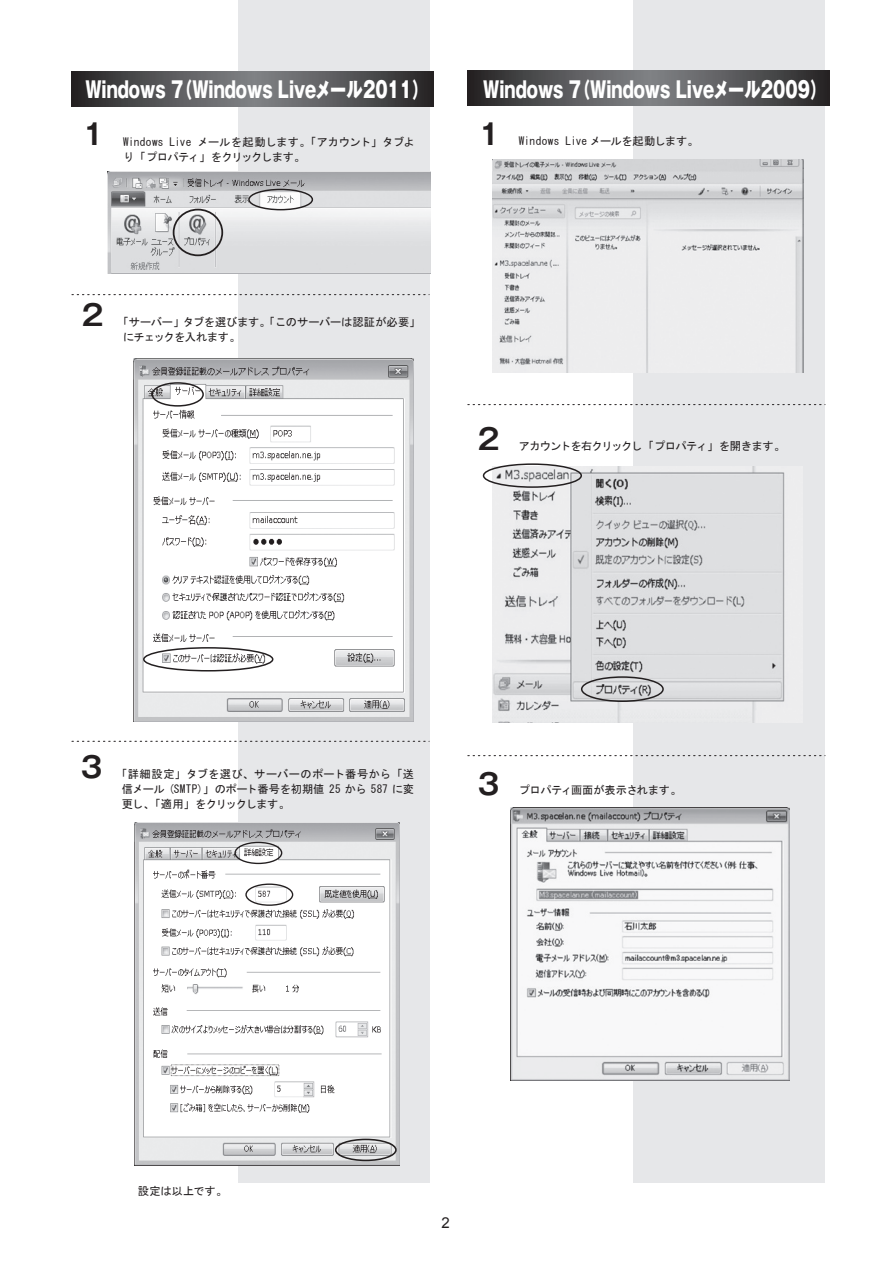
<style>
.page{position:relative;width:893px;height:1263px;background:#fff}
.page>*{position:absolute;margin:0;border:0;box-sizing:border-box;transform-origin:0 0}
.t1{font:700 28.65px "Gothic MB101 Pro De";color:#231f20}
.t2{font:800 22.05px "Gothic MB101 Pro";color:#fff;scale:.74 1}
.t3{font:15px "Arial";color:#231f20}
.t4{font:11.25px/15px "MS Gothic";letter-spacing:-.03em;color:#231f20}
.t5{font:11.25px "MS Gothic";letter-spacing:-.06em;color:#231f20}
.t6{font:11.25px "MS Gothic";letter-spacing:-.005em;color:#231f20}
</style>
<div class="page">
<div style="left:238px;top:0;width:191px;height:1182px;background:#e6e7e9"></div>
<div style="left:634px;top:0;width:191px;height:1182px;background:#e6e7e9"></div>
<img style="left:493px;top:467px;width:292px;height:256px">
<img style="left:107px;top:172px;width:324px;height:102px">
<img style="left:133px;top:359px;width:280px;height:363px">
<img style="left:134px;top:822px;width:265px;height:344px">
<img style="left:510px;top:807px;width:280px;height:273px">
<img style="left:493px;top:160px;width:310px;height:213px">
<svg style="left:468px;top:404px;width:357px;height:1px"></svg>
<svg style="left:468px;top:755px;width:357px;height:1px"></svg>
<div style="left:581px;top:676px;width:83px;height:26px;border:2px solid #231f20;border-radius:50%"></div>
<div style="left:483px;top:463px;width:99px;height:25px;border:2px solid #231f20;border-radius:50%"></div>
<div style="left:143px;top:647px;width:130px;height:24px;border:2px solid #231f20;border-radius:50%"></div>
<svg style="left:468px;top:71px;width:361px;height:35px;background:#555557"></svg>
<svg style="left:72px;top:294px;width:357px;height:1px"></svg>
<svg style="left:72px;top:741px;width:357px;height:1px"></svg>
<div style="left:173px;top:209px;width:50px;height:47px;border:2px solid #231f20;border-radius:50%"></div>
<div style="left:248px;top:189px;width:65px;height:21px;border:1px solid #231f20;border-radius:50%"></div>
<div style="left:151px;top:382px;width:53px;height:25px;border:2px solid #231f20;border-radius:50%"></div>
<div style="left:234px;top:842px;width:48px;height:22px;border:1px solid #231f20;border-radius:50%"></div>
<div style="left:245px;top:883px;width:48px;height:23px;border:1px solid #231f20;border-radius:50%"></div>
<div style="left:335px;top:1139px;width:62px;height:22px;border:2px solid #231f20;border-radius:50%"></div>
<svg style="left:72px;top:71px;width:361px;height:35px;background:#555557"></svg>
<h2 class="t2" style="left:85px;top:71px;width:465px">Windows 7（Windows Liveメール2011）</h2>
<h2 class="t2" style="left:483px;top:71px;width:465px">Windows 7（Windows Liveメール2009）</h2>
<h1 class="t1" style="left:82px;top:111px;width:23px">1</h1>
<p class="t4" style="left:123px;top:134px;width:293px">Windows Live メールを起動します。「アカウント」タブより「プロパティ」をクリックします。</p>
<h1 class="t1" style="left:82px;top:292px;width:23px">2</h1>
<p class="t4" style="left:123px;top:314px;width:299px;text-indent:-6px">「サーバー」タブを選びます。「このサーバーは認証が必要」にチェックを入れます。</p>
<h1 class="t1" style="left:478px;top:110px;width:23px">1</h1>
<p class="t4" style="left:519px;top:134px;width:181px">Windows Live メールを起動します。</p>
<h1 class="t1" style="left:478px;top:416px;width:23px">2</h1>
<p class="t5" style="left:519px;top:440px;width:268px">アカウントを右クリックし「プロパティ」を開きます。</p>
<h1 class="t1" style="left:81px;top:744px;width:23px">3</h1>
<p class="t4" style="left:122px;top:766px;width:294px;text-align:justify;text-indent:-6px">「詳細設定」タブを選び、サーバーのポート番号から「送信メール (SMTP)」のポート番号を初期値 25 から 587 に変更し、「適用」をクリックします。</p>
<h1 class="t1" style="left:478px;top:760px;width:23px">3</h1>
<p class="t4" style="left:519px;top:783px;width:164px">プロパティ画面が表示されます。</p>
<p class="t6" style="left:138px;top:1185px;width:91px">設定は以上です。</p>
<h3 class="t3" style="left:441px;top:1213px;width:10px">2</h3>
</div>
